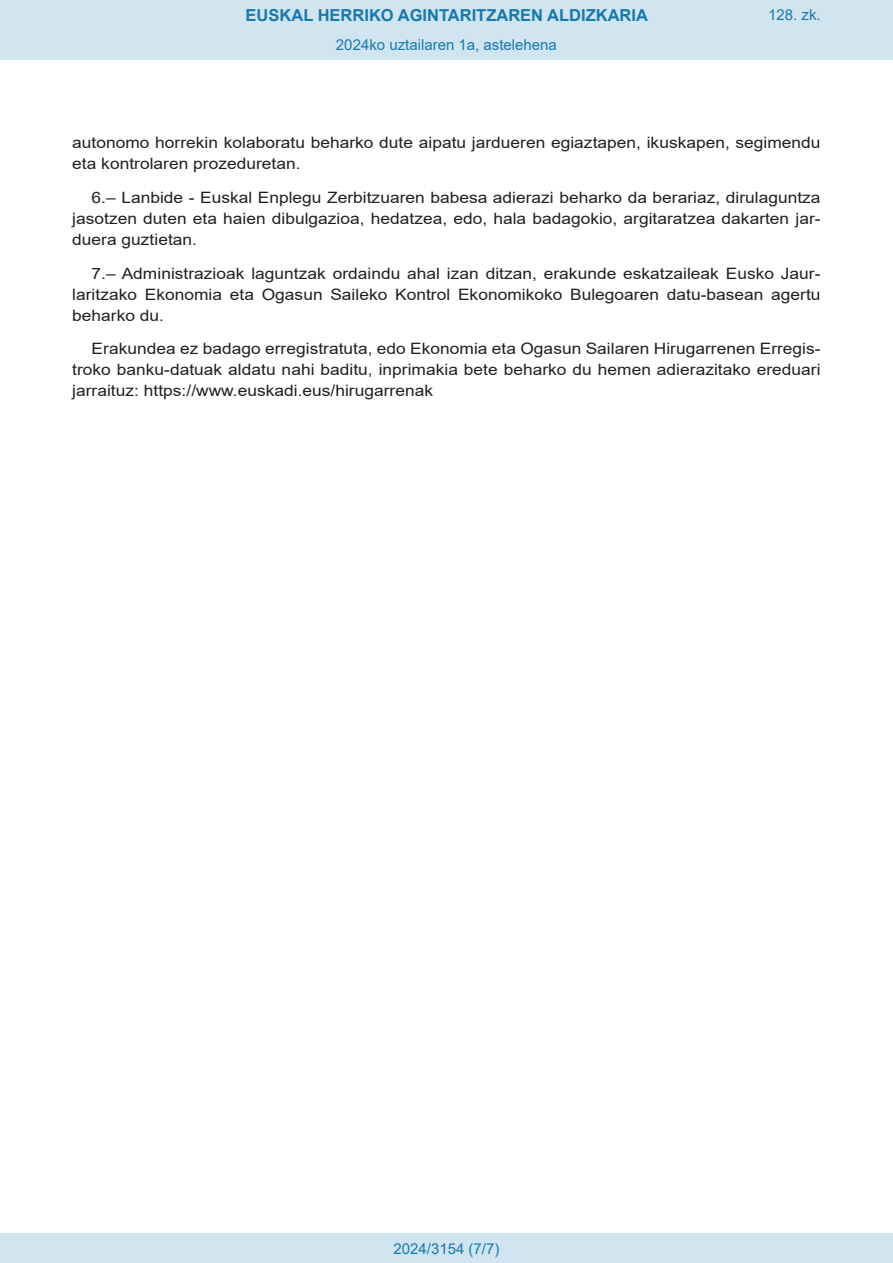
<style>
.page{position:relative;width:893px;height:1263px;background:#fff}
.page>*{position:absolute;margin:0;border:0;box-sizing:border-box;transform-origin:0 0}
.t1{font:700 16.5px "Arial";color:#1879ad}
.BOPVDetalle{font:15.6px/21px "Arial";color:#231f20;text-align:justify;scale:1.11 1}
.Paginacion_Centro{font:15px "Arial";color:#1879ad}
</style>
<div class="page">
<div style="left:0;top:0;width:893px;height:60px;background:#d0e5f0"></div>
<div style="left:0;top:1233px;width:893px;height:30px;background:#d0e5f0"></div>
<p class="t1" style="left:246px;top:3px;width:404px">EUSKAL HERRIKO AGINTARITZAREN ALDIZKARIA</p>
<p class="Paginacion_Centro" style="left:336px;top:35px;width:222px">2024ko uztailaren 1a, astelehena</p>
<p class="Paginacion_Centro" style="left:768px;top:5px;width:54px">128. zk.</p>
<p class="BOPVDetalle" style="left:72px;top:132px;width:676px">autonomo horrekin kolaboratu beharko dute aipatu jardueren egiaztapen, ikuskapen, segimendu eta kontrolaren prozeduretan.</p>
<p class="BOPVDetalle" style="left:72px;top:187px;width:676px;text-indent:19px">6.– Lanbide - Euskal Enplegu Zerbitzuaren babesa adierazi beharko da berariaz, dirulaguntza jasotzen duten eta haien dibulgazioa, hedatzea, edo, hala badagokio, argitaratzea dakarten jar&shy;duera guztietan.</p>
<p class="BOPVDetalle" style="left:72px;top:263px;width:676px;text-indent:19px">7.– Administrazioak laguntzak ordaindu ahal izan ditzan, erakunde eskatzaileak Eusko Jaur&shy;laritzako Ekonomia eta Ogasun Saileko Kontrol Ekonomikoko Bulegoaren datu-basean agertu beharko du.</p>
<p class="BOPVDetalle" style="left:72px;top:338px;width:676px;text-indent:19px">Erakundea ez badago erregistratuta, edo Ekonomia eta Ogasun Sailaren Hirugarrenen Erregis&shy;troko banku-datuak aldatu nahi baditu, inprimakia bete beharko du hemen adierazitako ereduari jarraituz: https://www.euskadi.eus/hirugarrenak</p>
<p class="Paginacion_Centro" style="left:393px;top:1238px;width:107px">2024/3154 (7/7)</p>
</div>
